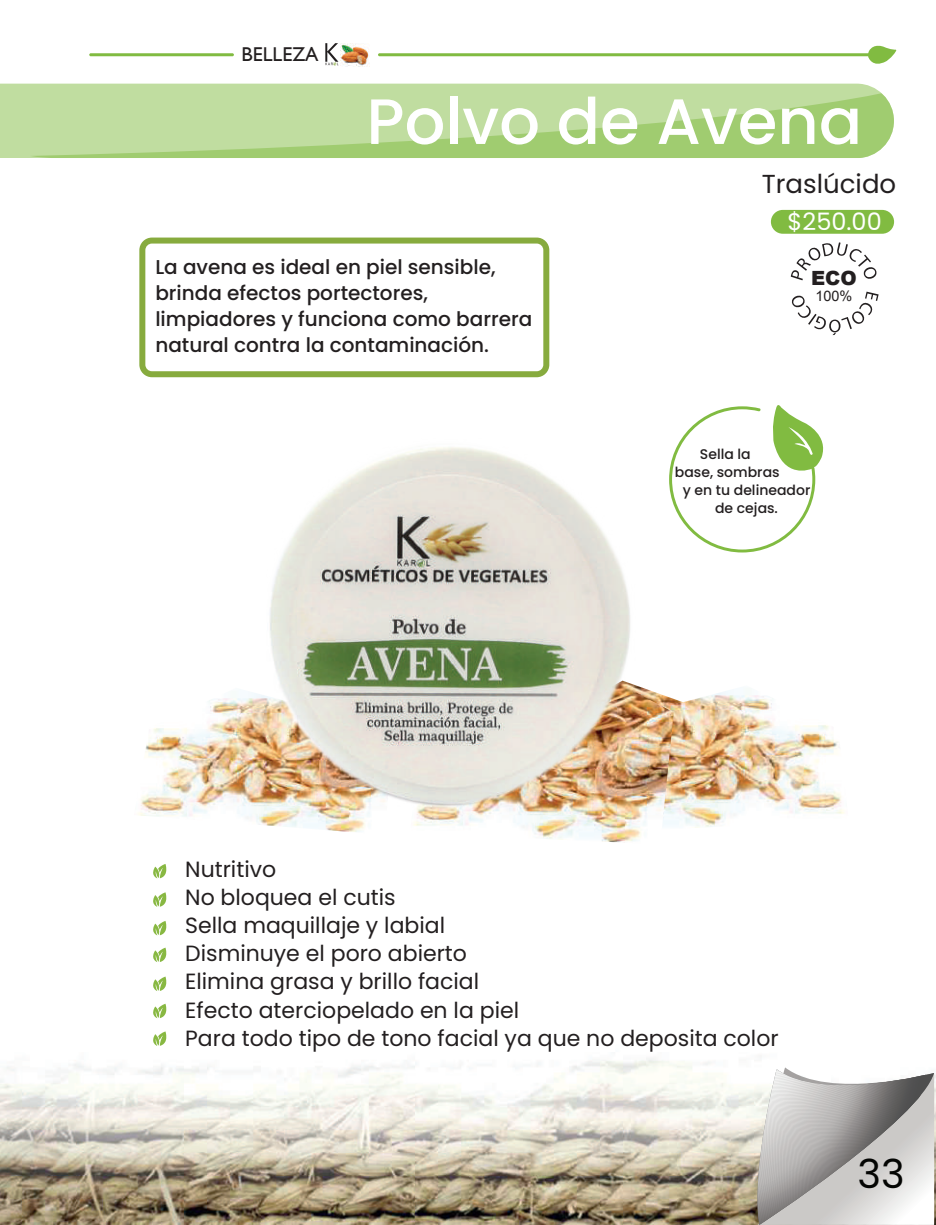
<style>
.page{position:relative;width:936px;height:1225px;background:#fff}
.page>*{position:absolute;margin:0;border:0;box-sizing:border-box;transform-origin:0 0}
.t1{font:500 64px "Poppins";color:#fff}
.t2{font:40px "Poppins";color:#040503}
.t3{font:26px "Poppins";color:#231f20}
.t4{font:24px "Poppins";color:#fff}
.t5{font:22px/28px "Poppins";color:#231f20}
.t6{font:500 20px/26px "Poppins";color:#231f20}
.t7{font:20px "Gill Sans";color:#231f20}
.t8{font:900 19.6px "Arial";color:#231f20}
.t9{font:14.4px "Arial";color:#231f20}
.t10{font:500 14px "Poppins";color:#231f20}
</style>
<div class="page">
<img style="left:0;top:56px;width:935px;height:1169px">
<svg style="left:325px;top:43px;width:13px;height:23px"></svg>
<img style="left:340px;top:43px;width:29px;height:23px">
<hr style="left:89px;top:53px;width:145px;height:3px;background:#81bb41;border-radius:2px">
<svg style="left:378px;top:45px;width:519px;height:24px"></svg>
<div style="left:0;top:84px;width:893px;height:74px;background:#c0dda0"></div>
<svg style="left:32px;top:84px;width:861px;height:74px"></svg>
<div style="left:770px;top:210px;width:124px;height:24px;background:#81bb41;border-radius:12px"></div>
<img style="left:134px;top:683px;width:264px;height:151px">
<img style="left:650px;top:680px;width:198px;height:152px">
<img style="left:410px;top:692px;width:263px;height:152px">
<img style="left:220px;top:438px;width:430px;height:382px">
<svg style="left:153px;top:864px;width:13px;height:14px"></svg>
<svg style="left:153px;top:892px;width:13px;height:15px"></svg>
<svg style="left:153px;top:920px;width:13px;height:15px"></svg>
<svg style="left:153px;top:947px;width:13px;height:15px"></svg>
<svg style="left:153px;top:976px;width:13px;height:15px"></svg>
<svg style="left:153px;top:1003px;width:13px;height:15px"></svg>
<svg style="left:153px;top:1031px;width:13px;height:15px"></svg>
<svg style="left:790px;top:242px;width:87px;height:38px"></svg>
<svg style="left:791px;top:292px;width:87px;height:43px"></svg>
<svg style="left:669px;top:403px;width:160px;height:149px"></svg>
<svg style="left:139px;top:237px;width:410px;height:140px"></svg>
<svg style="left:750px;top:1067px;width:184px;height:158px"></svg>
<p class="t7" style="left:241px;top:43px;width:79px">BELLEZA</p>
<h1 class="t1" style="left:366px;top:84px;width:497px">Polvo de Avena</h1>
<p class="t3" style="left:761px;top:169px;width:136px">Traslúcido</p>
<p class="t4" style="left:787px;top:208px;width:96px">$250.00</p>
<p class="t6" style="left:155px;top:254px;width:378px">La avena es ideal en piel sensible, brinda efectos portectores, limpiadores y funciona como barrera natural contra la contaminación.</p>
<p class="t8" style="left:811px;top:264px;width:47px">ECO</p>
<p class="t9" style="left:815px;top:287px;width:38px">100%</p>
<p class="t10" style="left:699px;top:446px;width:52px">Sella la</p>
<p class="t10" style="left:674px;top:464px;width:106px">base, sombras</p>
<p class="t10" style="left:682px;top:482px;width:129px">y en tu delineador</p>
<p class="t10" style="left:715px;top:500px;width:64px">de cejas.</p>
<p class="t5" style="left:185px;top:856px;width:595px">Nutritivo<br>No bloquea el cutis<br>Sella maquillaje y labial<br>Disminuye el poro abierto<br>Elimina grasa y brillo facial<br>Efecto aterciopelado en la piel<br>Para todo tipo de tono facial ya que no deposita color</p>
<h2 class="t2" style="left:857px;top:1150px;width:49px">33</h2>
</div>
